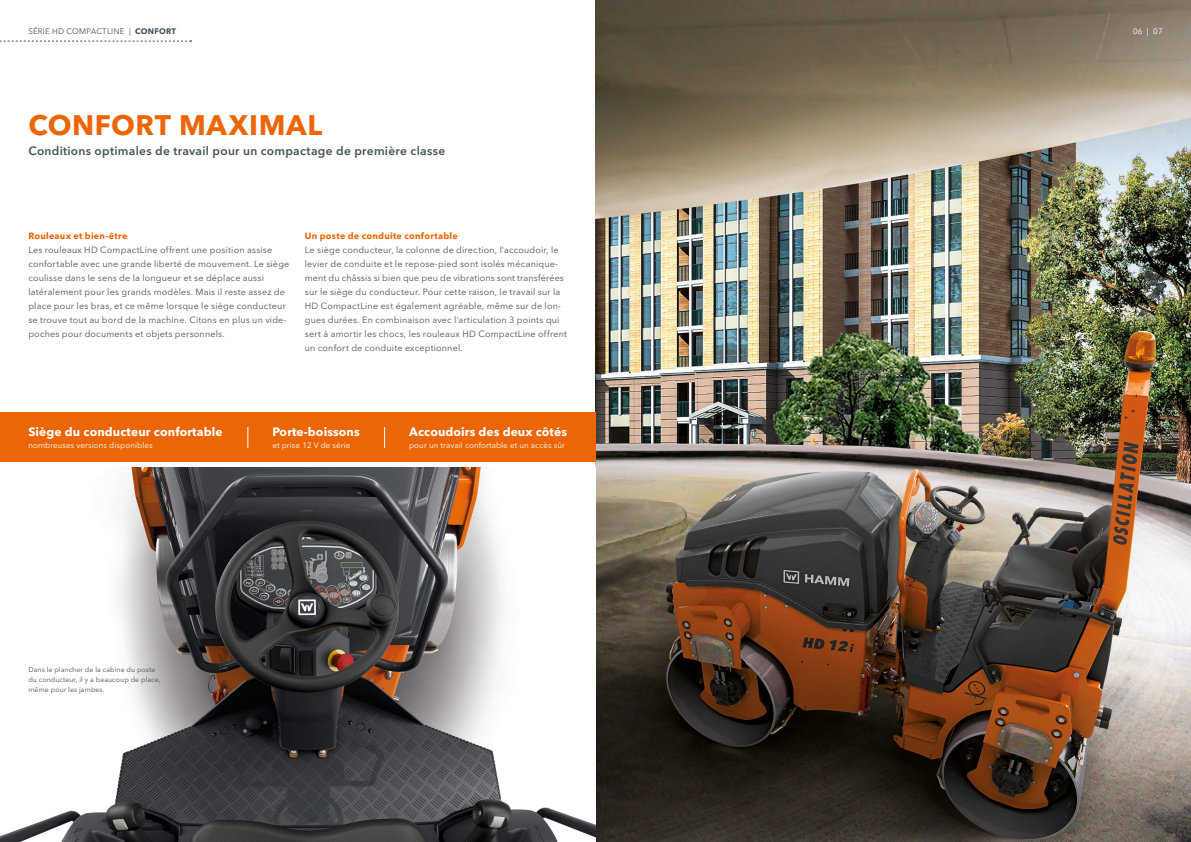
<style>
.page{position:relative;width:1191px;height:842px;background:#fff}
.page>*{position:absolute;margin:0;border:0;box-sizing:border-box;transform-origin:0 0}
.t1{font:700 28px "Avenir Next LT Pro";letter-spacing:.02em;color:#ec6608}
.t2{font:700 12px "Avenir Next LT Pro";letter-spacing:.01em;color:#fff}
.t3{font:600 12px "Avenir Next LT Pro";letter-spacing:.02em;color:#485358}
.t4{font:9px/14px "Avenir Next LT Pro";letter-spacing:.02em;color:#485358}
.t5{font:700 9px "Avenir Next LT Pro";letter-spacing:.025em;color:#ec6608}
.t6{font:8px "Avenir Next LT Pro";letter-spacing:.01em;color:#fff}
.t7{font:8px "Avenir Next LT Pro";letter-spacing:.02em;color:#485358}
.t8{font:7px/10px "Avenir Next LT Pro";letter-spacing:.01em;color:#485358}
.s1{font-weight:700}
</style>
<div class="page">
<img style="left:595px;top:0;width:596px;height:842px">
<img style="left:0;top:468px;width:595px;height:374px">
<div style="left:0;top:413px;width:595px;height:49px;background:#ec6608"></div>
<svg style="left:248px;top:427px;width:1px;height:21px"></svg>
<svg style="left:384px;top:427px;width:1px;height:21px"></svg>
<svg style="left:0;top:40px;width:192px;height:2px"></svg>
<p class="t7" style="left:28px;top:27px;width:149px">SÉRIE HD COMPACTLINE | <span class="s1">CONFORT</span></p>
<h1 class="t1" style="left:28px;top:108px;width:295px">CONFORT MAXIMAL</h1>
<h2 class="t3" style="left:28px;top:143px;width:418px">Conditions optimales de travail pour un compactage de première classe</h2>
<p class="t5" style="left:28px;top:230px;width:100px">Rouleaux et bien-être</p>
<p class="t4" style="left:28px;top:243px;width:262px">Les rouleaux HD CompactLine offrent une position assise confortable avec une grande liberté de mouvement. Le siège coulisse dans le sens de la longueur et se déplace aussi latéralement pour les grands modèles. Mais il reste assez de place pour les bras, et ce même lorsque le siège conducteur se trouve tout au bord de la machine. Citons en plus un vide&shy;poches pour documents et objets personnels.</p>
<p class="t5" style="left:305px;top:230px;width:154px">Un poste de conduite confortable</p>
<p class="t4" style="left:305px;top:243px;width:264px">Le siège conducteur, la colonne de direction, l'accoudoir, le levier de conduite et le repose-pied sont isolés mécanique&shy;ment du châssis si bien que peu de vibrations sont transférées sur le siège du conducteur. Pour cette raison, le travail sur la HD CompactLine est également agréable, même sur de lon&shy;gues durées. En combinaison avec l’articulation 3 points qui sert à amortir les chocs, les rouleaux HD CompactLine offrent un confort de conduite exceptionnel.</p>
<h2 class="t2" style="left:28px;top:424px;width:196px">Siège du conducteur confortable</h2>
<p class="t6" style="left:28px;top:440px;width:126px">nombreuses versions disponibles</p>
<h2 class="t2" style="left:272px;top:424px;width:89px">Porte-boissons</h2>
<p class="t6" style="left:272px;top:440px;width:80px">et prise 12 V de série</p>
<h2 class="t2" style="left:409px;top:424px;width:159px">Accoudoirs des deux côtés</h2>
<p class="t6" style="left:409px;top:440px;width:157px">pour un travail confortable et un accès sûr</p>
<p class="t8" style="left:28px;top:664px;width:134px">Dans le plancher de la cabine du poste du conducteur, il y a beaucoup de place, même pour les jambes.</p>
<p class="t6" style="left:1133px;top:27px;width:31px">06 | 07</p>
</div>
